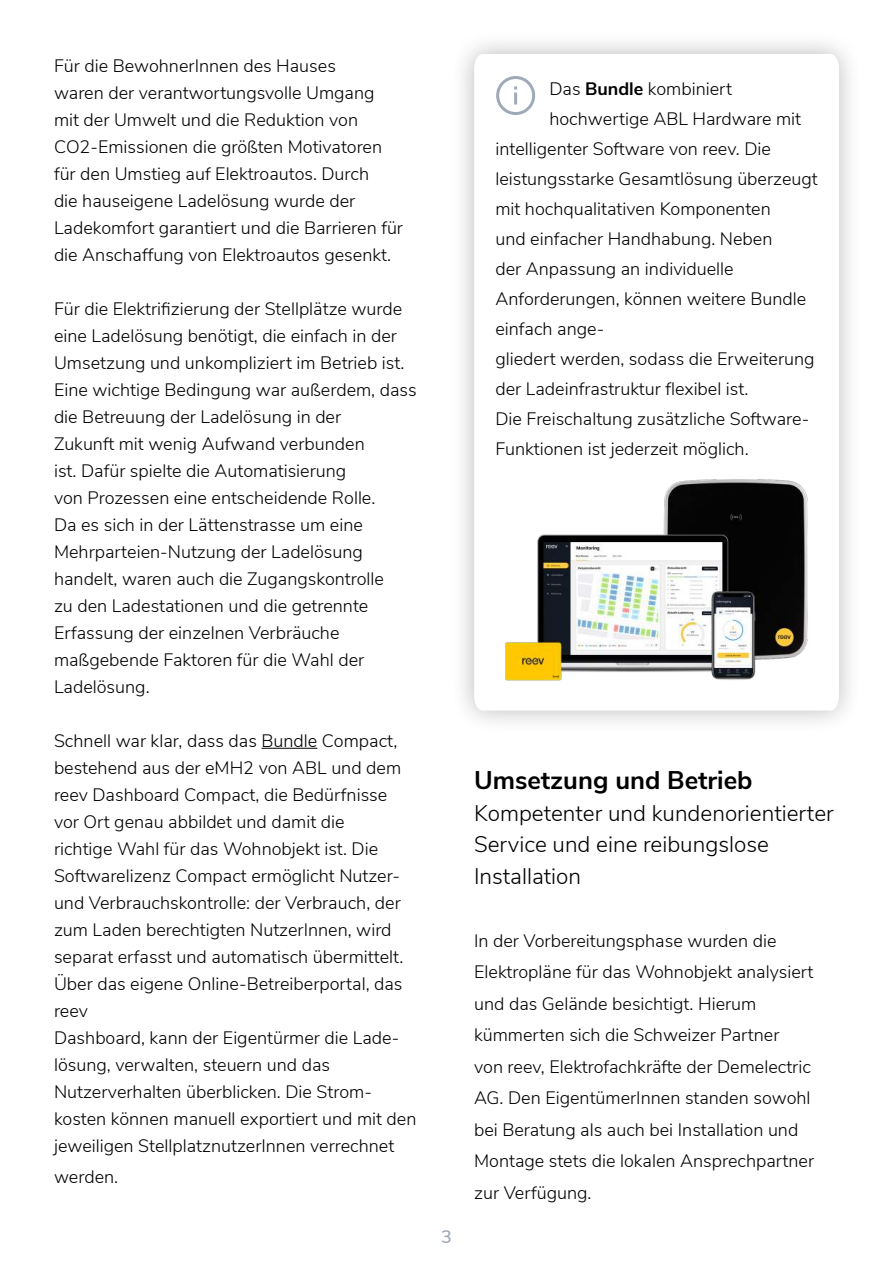
<style>
.page{position:relative;width:893px;height:1263px;background:#fff}
.page>*{position:absolute;margin:0;border:0;box-sizing:border-box;transform-origin:0 0}
.t1{font:700 25.5px "Nunito Sans";color:#000}
.t2{font:300 22.5px/31.5px "Nunito Sans";color:#000}
.t3{font:300 18px/27px "Nunito Sans";color:#000}
.t4{font:600 18px "Nunito Sans";color:#9fa9b9}
.s1{font-weight:700}
</style>
<div class="page">
<hr style="left:262px;top:748px;width:55px;height:1px;background:#000">
<div style="left:450px;top:30px;width:413px;height:705px;background:#000;opacity:.27"></div>
<svg style="left:474px;top:54px;width:365px;height:657px"></svg>
<img style="left:505px;top:479px;width:303px;height:201px">
<svg style="left:496px;top:76px;width:39px;height:39px"></svg>
<p class="t3" style="left:54px;top:52px;width:351px">Für die BewohnerInnen des Hauses<br>waren der verantwortungsvolle Umgang mit der Umwelt und die Reduktion von CO2-Emissionen die größten Motivatoren für den Umstieg auf Elektroautos. Durch<br>die hauseigene Ladelösung wurde der Ladekomfort garantiert und die Barrieren für die Anschaffung von Elektroautos gesenkt.</p>
<p class="t3" style="left:54px;top:294px;width:364px">Für die Elektrifizierung der Stellplätze wurde eine Ladelösung benötigt, die einfach in der Umsetzung und unkompliziert im Betrieb ist.<br>Eine wichtige Bedingung war außerdem, dass die Betreuung der Ladelösung in der<br>Zukunft mit wenig Aufwand verbunden<br>ist. Dafür spielte die Automatisierung<br>von Prozessen eine entscheidende Rolle.<br>Da es sich in der Lättenstrasse um eine Mehrparteien-Nutzung der Ladelösung handelt, waren auch die Zugangskontrolle<br>zu den Ladestationen und die getrennte Erfassung der einzelnen Verbräuche maßgebende Faktoren für die Wahl der Ladelösung.</p>
<p class="t3" style="left:54px;top:727px;width:364px">Schnell war klar, dass das Bundle Compact, bestehend aus der eMH2 von ABL und dem reev Dashboard Compact, die Bedürfnisse vor Ort genau abbildet und damit die<br>richtige Wahl für das Wohnobjekt ist. Die Softwarelizenz Compact ermöglicht Nutzer&shy;und Verbrauchskontrolle: der Verbrauch, der zum Laden berechtigten NutzerInnen, wird separat erfasst und automatisch übermittelt.<br>Über das eigene Online-Betreiberportal, das reev<br>Dashboard, kann der Eigentürmer die Lade&shy;lösung, verwalten, steuern und das Nutzerverhalten überblicken. Die Strom&shy;kosten können manuell exportiert und mit den jeweiligen StellplatznutzerInnen verrechnet</p>
<p class="t3" style="left:54px;top:1164px;width:66px">werden.</p>
<p class="t3" style="left:549px;top:75px;width:184px">Das <span class="s1">Bundle</span> kombiniert</p>
<p class="t3" style="left:549px;top:105px;width:253px">hochwertige ABL Hardware mit</p>
<p class="t3" style="left:495px;top:135px;width:277px">intelligenter Software von reev. Die</p>
<p class="t3" style="left:495px;top:165px;width:324px">leistungsstarke Gesamtlösung überzeugt</p>
<p class="t3" style="left:495px;top:195px;width:277px">mit hochqualitativen Komponenten</p>
<p class="t3" style="left:495px;top:225px;width:279px">und einfacher Handhabung. Neben</p>
<p class="t3" style="left:495px;top:255px;width:240px">der Anpassung an individuelle</p>
<p class="t3" style="left:495px;top:285px;width:312px">Anforderungen, können weitere Bundle</p>
<p class="t3" style="left:495px;top:315px;width:110px">einfach ange-</p>
<p class="t3" style="left:495px;top:345px;width:321px">gliedert werden, sodass die Erweiterung</p>
<p class="t3" style="left:495px;top:374px;width:255px">der Ladeinfrastruktur flexibel ist.</p>
<p class="t3" style="left:495px;top:405px;width:315px">Die Freischaltung zusätzliche Software-</p>
<p class="t3" style="left:495px;top:435px;width:255px">Funktionen ist jederzeit möglich.</p>
<p class="t4" style="left:441px;top:1230px;width:12px">3</p>
<h1 class="t1" style="left:474px;top:766px;width:280px">Umsetzung und Betrieb</h1>
<p class="t2" style="left:474px;top:797px;width:361px">Kompetenter und kundenorientierter<br>Service und eine reibungslose<br>Installation</p>
<p class="t3" style="left:474px;top:925px;width:342px;line-height:31.5px">In der Vorbereitungsphase wurden die Elektropläne für das Wohnobjekt analysiert und das Gelände besichtigt. Hierum kümmerten sich die Schweizer Partner<br>von reev, Elektrofachkräfte der Demelectric AG. Den EigentümerInnen standen sowohl bei Beratung als auch bei Installation und Montage stets die lokalen Ansprechpartner zur Verfügung.</p>
</div>
